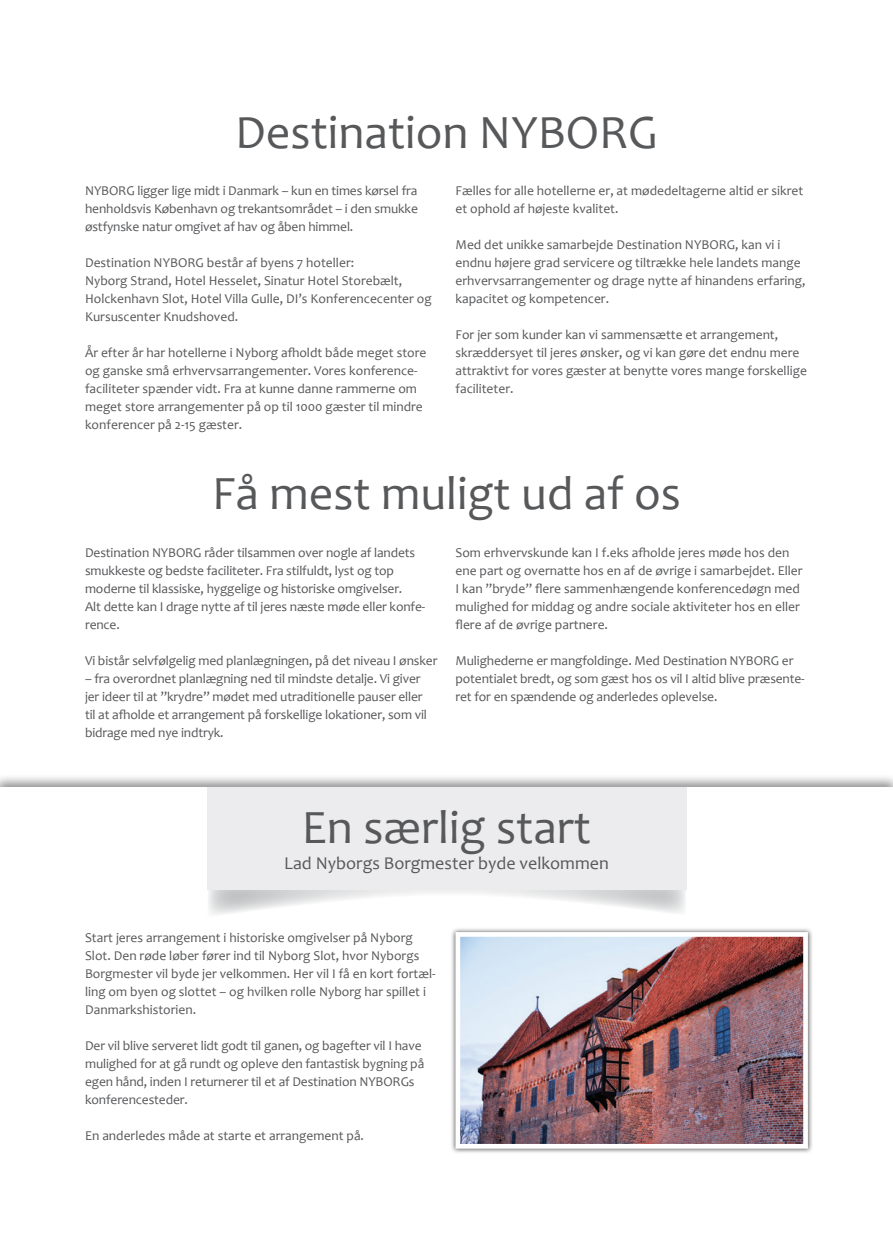
<style>
.page{position:relative;width:893px;height:1234px;background:#fff}
.page>*{position:absolute;margin:0;border:0;box-sizing:border-box;transform-origin:0 0}
.t1{font:48px "Candara";color:#57585a}
.t2{font:18px "Candara";color:#57585a}
.t3{font:13.5px/18px "Candara";color:#57585a}
</style>
<div class="page">
<div style="left:0;top:773px;width:893px;height:31px;background:#231f20;opacity:.5"></div>
<div style="left:0;top:787px;width:893px;height:12px;background:#fff"></div>
<div style="left:0;top:793px;width:893px;height:440px;background:#fff"></div>
<svg style="left:207px;top:889px;width:479px;height:25px"></svg>
<div style="left:207px;top:787px;width:479px;height:102px;background:#ececee"></div>
<div style="left:450px;top:926px;width:363px;height:227px;background:#231f20;opacity:.75"></div>
<img style="left:461px;top:937px;width:341px;height:205px">
<div style="left:455px;top:931px;width:353px;height:217px;border:5px solid #fff"></div>
<p class="t1" style="left:235px;top:102px;width:424px">Destination NYBORG</p>
<p class="t3" style="left:85px;top:181px;width:334px;text-align:justify">NYBORG ligger lige midt i Danmark – kun en times kørsel fra henholdsvis København og trekantsområdet – i den smukke østfynske natur omgivet af hav og åben himmel.</p>
<p class="t3" style="left:85px;top:253px;width:271px">Destination NYBORG består af byens 7 hoteller:</p>
<p class="t3" style="left:85px;top:271px;width:348px">Nyborg Strand, Hotel Hesselet, Sinatur Hotel Storebælt,<br>Holckenhavn Slot, Hotel Villa Gulle, DI’s Konferencecenter og<br>Kursuscenter Knudshoved.</p>
<p class="t3" style="left:85px;top:343px;width:343px">År efter år har hotellerne i Nyborg afholdt både meget store og ganske små erhvervsarrangementer. Vores konference&shy;faciliteter spænder vidt. Fra at kunne danne rammerne om meget store arrangementer på op til 1000 gæster til mindre konferencer på 2-15 gæster.</p>
<p class="t3" style="left:455px;top:181px;width:349px">Fælles for alle hotellerne er, at mødedeltagerne altid er sikret et ophold af højeste kvalitet.</p>
<p class="t3" style="left:455px;top:235px;width:351px">Med det unikke samarbejde Destination NYBORG, kan vi i endnu højere grad servicere og tiltrække hele landets mange erhvervsarrangementer og drage nytte af hinandens erfaring, kapacitet og kompetencer.</p>
<p class="t3" style="left:455px;top:325px;width:353px">For jer som kunder kan vi sammensætte et arrangement, skræddersyet til jeres ønsker, og vi kan gøre det endnu mere attraktivt for vores gæster at benytte vores mange forskellige faciliteter.</p>
<p class="t1" style="left:212px;top:463px;width:470px">Få mest muligt ud af os</p>
<p class="t3" style="left:85px;top:543px;width:332px">Destination NYBORG råder tilsammen over nogle af landets smukkeste og bedste faciliteter. Fra stilfuldt, lyst og top moderne til klassiske, hyggelige og historiske omgivelser.</p>
<p class="t3" style="left:85px;top:597px;width:342px">Alt dette kan I drage nytte af til jeres næste møde eller konfe&shy;rence.</p>
<p class="t3" style="left:85px;top:651px;width:354px">Vi bistår selvfølgelig med planlægningen, på det niveau I ønsker</p>
<p class="t3" style="left:85px;top:669px;width:343px">– fra overordnet planlægning ned til mindste detalje. Vi giver jer ideer til at ”krydre” mødet med utraditionelle pauser eller til at afholde et arrangement på forskellige lokationer, som vil bidrage med nye indtryk.</p>
<p class="t3" style="left:455px;top:543px;width:349px">Som erhvervskunde kan I f.eks afholde jeres møde hos den ene part og overnatte hos en af de øvrige i samarbejdet. Eller I kan ”bryde” flere sammenhængende konferencedøgn med mulighed for middag og andre sociale aktiviteter hos en eller flere af de øvrige partnere.</p>
<p class="t3" style="left:455px;top:651px;width:351px">Mulighederne er mangfoldinge. Med Destination NYBORG er potentialet bredt, og som gæst hos os vil I altid blive præsente&shy;ret for en spændende og anderledes oplevelse.</p>
<p class="t1" style="left:302px;top:797px;width:291px">En særlig start</p>
<p class="t2" style="left:284px;top:851px;width:326px">Lad Nyborgs Borgmester byde velkommen</p>
<p class="t3" style="left:85px;top:928px;width:352px">Start jeres arrangement i historiske omgivelser på Nyborg Slot. Den røde løber fører ind til Nyborg Slot, hvor Nyborgs Borgmester vil byde jer velkommen. Her vil I få en kort fortæl&shy;ling om byen og slottet – og hvilken rolle Nyborg har spillet i Danmarkshistorien.</p>
<p class="t3" style="left:85px;top:1036px;width:341px">Der vil blive serveret lidt godt til ganen, og bagefter vil I have mulighed for at gå rundt og opleve den fantastisk bygning på egen hånd, inden I returnerer til et af Destination NYBORGs konferencesteder.</p>
<p class="t3" style="left:85px;top:1126px;width:280px">En anderledes måde at starte et arrangement på.</p>
</div>
